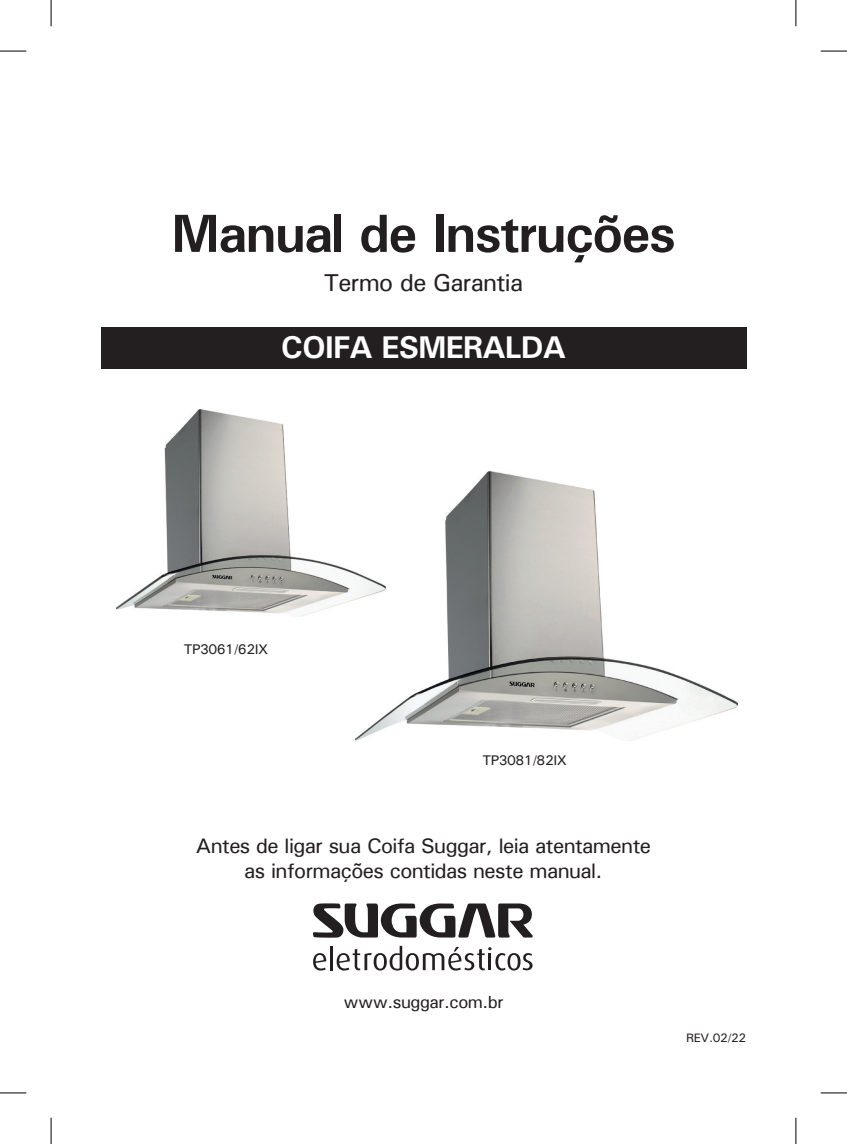
<style>
.page{position:relative;width:847px;height:1144px;background:#fff}
.page>*{position:absolute;margin:0;border:0;box-sizing:border-box;transform-origin:0 0}
.t1{font:700 53.73px "Univers";letter-spacing:-.03em;color:#231f20}
.t2{font:700 31.5px "Univers";letter-spacing:-.03em;color:#fff}
.t3{font:24.5px "Univers";letter-spacing:-.03em;color:#231f20}
.t4{font:21px/24.5px "Univers";letter-spacing:-.03em;color:#231f20;text-align:center}
.t5{font:17.5px "Univers";letter-spacing:-.03em;color:#231f20}
.t6{font:14px "Univers";letter-spacing:-.03em;color:#231f20}
.t7{font:12.25px "Univers";letter-spacing:-.03em;color:#231f20}
</style>
<div class="page">
<img style="left:355px;top:472px;width:382px;height:268px">
<img style="left:117px;top:409px;width:268px;height:208px">
<div style="left:101px;top:327px;width:645px;height:42px;background:#231f20"></div>
<svg style="left:313px;top:953px;width:13px;height:17px"></svg>
<hr style="left:330px;top:946px;width:2px;height:24px;background:#231f20">
<svg style="left:336px;top:946px;width:196px;height:24px"></svg>
<svg style="left:313px;top:903px;width:220px;height:35px"></svg>
<svg style="left:0;top:51px;width:26px;height:1px"></svg>
<svg style="left:820px;top:51px;width:26px;height:1px"></svg>
<svg style="left:0;top:1092px;width:26px;height:1px"></svg>
<svg style="left:820px;top:1092px;width:26px;height:1px"></svg>
<svg style="left:51px;top:0;width:1px;height:26px"></svg>
<svg style="left:51px;top:1118px;width:1px;height:26px"></svg>
<svg style="left:795px;top:0;width:1px;height:26px"></svg>
<svg style="left:795px;top:1118px;width:1px;height:26px"></svg>
<p class="t1" style="left:171px;top:201px;width:506px">Manual de Instruções</p>
<p class="t3" style="left:323px;top:267px;width:201px">Termo de Garantia</p>
<p class="t2" style="left:281px;top:327px;width:286px">COIFA ESMERALDA</p>
<p class="t6" style="left:184px;top:640px;width:86px">TP3061/62IX</p>
<p class="t6" style="left:482px;top:752px;width:86px">TP3081/82IX</p>
<p class="t4" style="left:196px;top:833px;width:456px">Antes de ligar sua Coifa Suggar, leia atentamente as informações contidas neste manual.</p>
<p class="t5" style="left:343px;top:991px;width:162px">www.suggar.com.br</p>
<p class="t7" style="left:686px;top:1030px;width:61px">REV.02/22</p>
</div>
